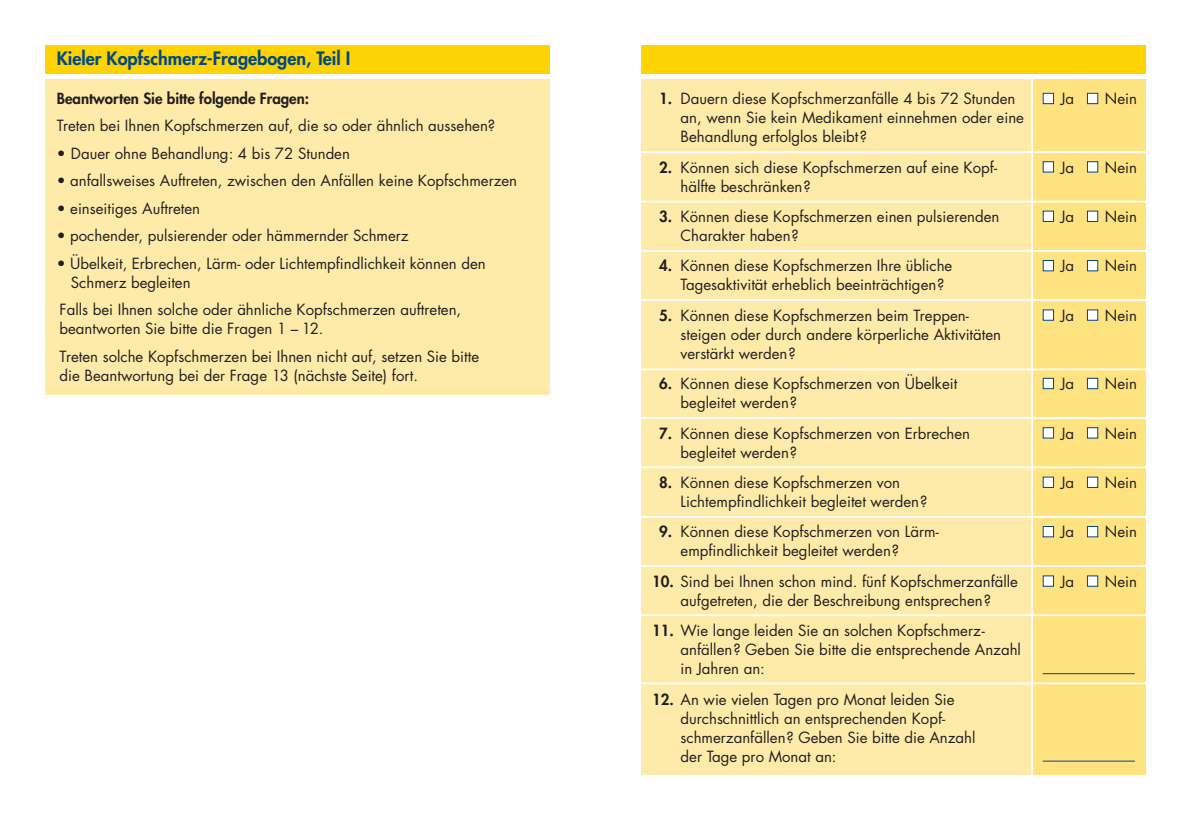
<style>
.page{position:relative;width:1191px;height:840px;background:#fff}
.page>*{position:absolute;margin:0;border:0;box-sizing:border-box;transform-origin:0 0}
.t1{font:800 18px "Futura";color:#014984}
.t2{font:15px/19px "Futura";color:#231f20}
.t3{font:800 15px "Futura";color:#231f20}
.s1{font-weight:800}
</style>
<div class="page">
<div style="left:641px;top:79px;width:504px;height:695px;background:#ffeba9"></div>
<div style="left:1032px;top:79px;width:113px;height:695px;background:#ffe380"></div>
<div style="left:45px;top:79px;width:505px;height:316px;background:#ffeba9"></div>
<div style="left:45px;top:45px;width:505px;height:29px;background:#fed304"></div>
<div style="left:641px;top:45px;width:504px;height:29px;background:#fed304"></div>
<hr style="left:1042px;top:760px;width:92px;height:1px;background:#014984">
<hr style="left:1042px;top:672px;width:92px;height:1px;background:#014984">
<div style="left:1043px;top:576px;width:10px;height:9px;background:#fff"></div>
<div style="left:1042px;top:575px;width:12px;height:11px;border:1px solid #014984"></div>
<div style="left:1088px;top:576px;width:9px;height:9px;background:#fff"></div>
<div style="left:1087px;top:575px;width:11px;height:11px;border:1px solid #014984"></div>
<div style="left:1043px;top:526px;width:10px;height:10px;background:#fff"></div>
<div style="left:1042px;top:525px;width:12px;height:12px;border:1px solid #014984"></div>
<div style="left:1088px;top:526px;width:9px;height:10px;background:#fff"></div>
<div style="left:1087px;top:525px;width:11px;height:12px;border:1px solid #014984"></div>
<div style="left:1043px;top:477px;width:10px;height:9px;background:#fff"></div>
<div style="left:1088px;top:477px;width:9px;height:9px;background:#fff"></div>
<div style="left:1087px;top:476px;width:11px;height:11px;border:1px solid #014984"></div>
<div style="left:1043px;top:428px;width:10px;height:9px;background:#fff"></div>
<div style="left:1042px;top:427px;width:12px;height:11px;border:1px solid #014984"></div>
<div style="left:1088px;top:428px;width:9px;height:9px;background:#fff"></div>
<div style="left:1087px;top:427px;width:11px;height:11px;border:1px solid #014984"></div>
<div style="left:1043px;top:378px;width:10px;height:10px;background:#fff"></div>
<div style="left:1042px;top:377px;width:12px;height:12px;border:1px solid #014984"></div>
<div style="left:1088px;top:378px;width:9px;height:10px;background:#fff"></div>
<div style="left:1087px;top:377px;width:11px;height:12px;border:1px solid #014984"></div>
<div style="left:1043px;top:310px;width:10px;height:9px;background:#fff"></div>
<div style="left:1042px;top:309px;width:12px;height:11px;border:1px solid #014984"></div>
<div style="left:1088px;top:310px;width:9px;height:9px;background:#fff"></div>
<div style="left:1087px;top:309px;width:11px;height:11px;border:1px solid #014984"></div>
<div style="left:1043px;top:261px;width:10px;height:9px;background:#fff"></div>
<div style="left:1042px;top:260px;width:12px;height:11px;border:1px solid #014984"></div>
<div style="left:1088px;top:261px;width:9px;height:9px;background:#fff"></div>
<div style="left:1087px;top:260px;width:11px;height:11px;border:1px solid #014984"></div>
<div style="left:1043px;top:211px;width:10px;height:10px;background:#fff"></div>
<div style="left:1042px;top:210px;width:12px;height:12px;border:1px solid #014984"></div>
<div style="left:1088px;top:211px;width:9px;height:10px;background:#fff"></div>
<div style="left:1087px;top:210px;width:11px;height:12px;border:1px solid #014984"></div>
<div style="left:1043px;top:162px;width:10px;height:9px;background:#fff"></div>
<div style="left:1042px;top:161px;width:12px;height:11px;border:1px solid #014984"></div>
<div style="left:1088px;top:162px;width:9px;height:9px;background:#fff"></div>
<div style="left:1087px;top:161px;width:11px;height:11px;border:1px solid #014984"></div>
<div style="left:1043px;top:94px;width:10px;height:9px;background:#fff"></div>
<div style="left:1042px;top:93px;width:12px;height:11px;border:1px solid #014984"></div>
<div style="left:1088px;top:94px;width:9px;height:9px;background:#fff"></div>
<div style="left:1087px;top:93px;width:11px;height:11px;border:1px solid #014984"></div>
<hr style="left:1031px;top:76px;width:2px;height:725px;background:#fff">
<hr style="left:631px;top:151px;width:541px;height:2px;background:#fff">
<hr style="left:623px;top:250px;width:541px;height:2px;background:#fff">
<hr style="left:625px;top:201px;width:542px;height:1px;background:#fff">
<hr style="left:622px;top:299px;width:541px;height:2px;background:#fff">
<hr style="left:614px;top:417px;width:541px;height:2px;background:#fff">
<hr style="left:613px;top:466px;width:541px;height:2px;background:#fff">
<hr style="left:613px;top:515px;width:541px;height:2px;background:#fff">
<hr style="left:613px;top:564px;width:541px;height:2px;background:#fff">
<hr style="left:613px;top:614px;width:541px;height:1px;background:#fff">
<hr style="left:613px;top:682px;width:541px;height:2px;background:#fff">
<hr style="left:616px;top:368px;width:542px;height:2px;background:#fff">
<p class="t1" style="left:57px;top:50px;width:295px">Kieler Kopfschmerz-Fragebogen, Teil I</p>
<p class="t3" style="left:57px;top:91px;width:254px">Beantworten Sie bitte folgende Fragen:</p>
<p class="t2" style="left:57px;top:117px;width:440px">Treten bei Ihnen Kopfschmerzen auf, die so oder ähnlich aussehen?</p>
<p class="t2" style="left:57px;top:145px;width:295px">• Dauer ohne Behandlung: 4 bis 72 Stunden</p>
<p class="t2" style="left:57px;top:172px;width:462px">• anfallsweises Auftreten, zwischen den Anfällen keine Kopfschmerzen</p>
<p class="t2" style="left:57px;top:200px;width:145px">• einseitiges Auftreten</p>
<p class="t2" style="left:57px;top:227px;width:353px">• pochender, pulsierender oder hämmernder Schmerz</p>
<p class="t2" style="left:71px;top:255px;width:416px;text-indent:-14px">• Übelkeit, Erbrechen, Lärm- oder Lichtempfindlichkeit können den<br>Schmerz begleiten</p>
<p class="t2" style="left:60px;top:301px;width:403px">Falls bei Ihnen solche oder ähnliche Kopfschmerzen auftreten, beantworten Sie bitte die Fragen 1 – 12.</p>
<p class="t2" style="left:60px;top:348px;width:421px">Treten solche Kopfschmerzen bei Ihnen nicht auf, setzen Sie bitte die Beantwortung bei der Frage 13 (nächste Seite) fort.</p>
<p class="t2" style="left:659px;top:90px;width:358px"><span class="s1">1.</span> Dauern diese Kopfschmerzanfälle 4 bis 72 Stunden</p>
<p class="t2" style="left:1060px;top:90px;width:15px">Ja</p>
<p class="t2" style="left:1104px;top:90px;width:34px">Nein</p>
<p class="t2" style="left:680px;top:109px;width:345px">an, wenn Sie kein Medikament einnehmen oder eine<br>Behandlung erfolglos bleibt?</p>
<p class="t2" style="left:659px;top:159px;width:339px"><span class="s1">2.</span> Können sich diese Kopfschmerzen auf eine Kopf-</p>
<p class="t2" style="left:1060px;top:159px;width:15px">Ja</p>
<p class="t2" style="left:1104px;top:159px;width:34px">Nein</p>
<p class="t2" style="left:680px;top:178px;width:132px">hälfte beschränken?</p>
<p class="t2" style="left:659px;top:208px;width:342px"><span class="s1">3.</span> Können diese Kopfschmerzen einen pulsierenden</p>
<p class="t2" style="left:1060px;top:208px;width:15px">Ja</p>
<p class="t2" style="left:1104px;top:208px;width:34px">Nein</p>
<p class="t2" style="left:680px;top:227px;width:120px">Charakter haben?</p>
<p class="t2" style="left:659px;top:257px;width:295px"><span class="s1">4.</span> Können diese Kopfschmerzen Ihre übliche</p>
<p class="t2" style="left:1060px;top:257px;width:15px">Ja</p>
<p class="t2" style="left:1104px;top:257px;width:34px">Nein</p>
<p class="t2" style="left:680px;top:276px;width:265px">Tagesaktivität erheblich beeinträchtigen?</p>
<p class="t2" style="left:659px;top:307px;width:311px"><span class="s1">5.</span> Können diese Kopfschmerzen beim Treppen-</p>
<p class="t2" style="left:1060px;top:307px;width:15px">Ja</p>
<p class="t2" style="left:1104px;top:307px;width:34px">Nein</p>
<p class="t2" style="left:680px;top:326px;width:322px">steigen oder durch andere körperliche Aktivitäten verstärkt werden?</p>
<p class="t2" style="left:659px;top:375px;width:300px"><span class="s1">6.</span> Können diese Kopfschmerzen von Übelkeit</p>
<p class="t2" style="left:1060px;top:375px;width:15px">Ja</p>
<p class="t2" style="left:1104px;top:375px;width:34px">Nein</p>
<p class="t2" style="left:680px;top:394px;width:118px">begleitet werden?</p>
<p class="t2" style="left:659px;top:424px;width:312px"><span class="s1">7.</span> Können diese Kopfschmerzen von Erbrechen</p>
<p class="t2" style="left:1060px;top:424px;width:15px">Ja</p>
<p class="t2" style="left:1104px;top:424px;width:34px">Nein</p>
<p class="t2" style="left:680px;top:443px;width:118px">begleitet werden?</p>
<p class="t2" style="left:659px;top:474px;width:243px"><span class="s1">8.</span> Können diese Kopfschmerzen von</p>
<p class="t2" style="left:1060px;top:474px;width:15px">Ja</p>
<p class="t2" style="left:1104px;top:474px;width:34px">Nein</p>
<p class="t2" style="left:680px;top:493px;width:248px">Lichtempfindlichkeit begleitet werden?</p>
<p class="t2" style="left:659px;top:523px;width:281px"><span class="s1">9.</span> Können diese Kopfschmerzen von Lärm-</p>
<p class="t2" style="left:1060px;top:523px;width:15px">Ja</p>
<p class="t2" style="left:1105px;top:523px;width:34px">Nein</p>
<p class="t2" style="left:680px;top:542px;width:220px">empfindlichkeit begleitet werden?</p>
<p class="t2" style="left:652px;top:572px;width:367px"><span class="s1">10.</span> Sind bei Ihnen schon mind. fünf Kopfschmerzanfälle</p>
<p class="t2" style="left:1060px;top:572px;width:15px">Ja</p>
<p class="t2" style="left:1105px;top:572px;width:34px">Nein</p>
<p class="t2" style="left:680px;top:591px;width:312px">aufgetreten, die der Beschreibung entsprechen?</p>
<p class="t2" style="left:680px;top:622px;width:342px;text-indent:-28px"><span class="s1">11.</span> Wie lange leiden Sie an solchen Kopfschmerz&shy;anfällen? Geben Sie bitte die entsprechende Anzahl in Jahren an:</p>
<p class="t2" style="left:680px;top:690px;width:296px;text-indent:-28px"><span class="s1">12.</span> An wie vielen Tagen pro Monat leiden Sie durchschnittlich an entsprechenden Kopf&shy;schmerzanfällen? Geben Sie bitte die Anzahl der Tage pro Monat an:</p>
</div>
